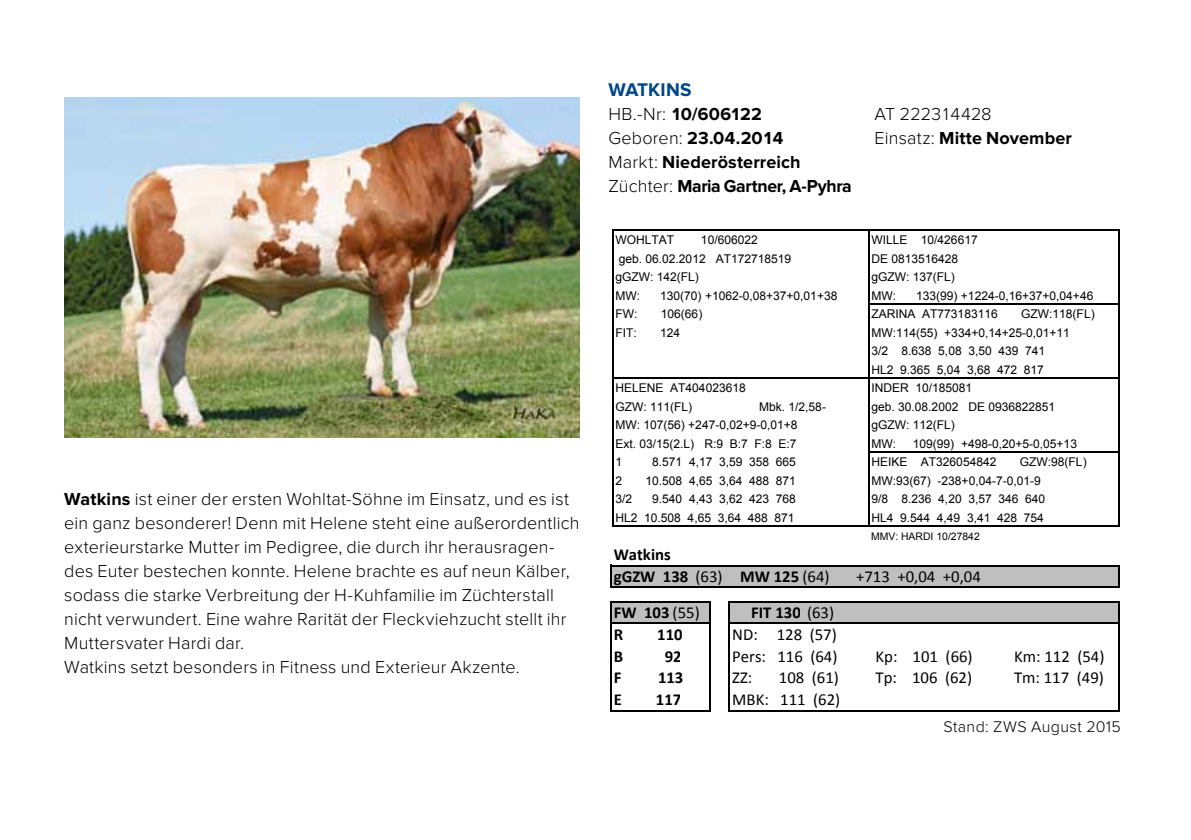
<style>
.page{position:relative;width:1191px;height:840px;background:#fff}
.page>*{position:absolute;margin:0;border:0;box-sizing:border-box;transform-origin:0 0}
.t1{font:700 19px "Proxima Nova";letter-spacing:.005em;color:#004687}
.t2{font:300 18px/24px "Proxima Nova";letter-spacing:.01em;color:#000}
.t3{font:700 18px/24px "Proxima Nova";letter-spacing:.005em;color:#000}
.t4{font:700 18px "Proxima Nova";letter-spacing:-.03em;color:#000}
.t5{font:300 18px "Proxima Nova";letter-spacing:-.01em;color:#000}
.t6{font:16.8px "Calibri";color:#000}
.t7{font:700 16.8px/21.4px "Calibri";color:#000}
.t8{font:300 16px "Proxima Nova";letter-spacing:.025em;color:#000}
.t9{font:12px/18.4px "Arial";color:#000}
.t10{font:10.4px "Arial";color:#000}
.s1{font-weight:700}
.s2{font-weight:300}
.s3{font-weight:400}
</style>
<div class="page">
<img style="left:64px;top:97px;width:515px;height:340px">
<hr style="left:612px;top:229px;width:1px;height:297px;background:#000">
<hr style="left:868px;top:231px;width:1px;height:295px;background:#000">
<hr style="left:1118px;top:231px;width:1px;height:295px;background:#000">
<hr style="left:613px;top:229px;width:506px;height:2px;background:#000">
<hr style="left:869px;top:303px;width:250px;height:2px;background:#000">
<hr style="left:613px;top:377px;width:506px;height:2px;background:#000">
<hr style="left:869px;top:451px;width:250px;height:1px;background:#000">
<hr style="left:613px;top:525px;width:506px;height:1px;background:#000">
<div style="left:611px;top:565px;width:508px;height:22px;background:#bfbfbf"></div>
<div style="left:611px;top:601px;width:99px;height:22px;background:#bfbfbf"></div>
<div style="left:729px;top:601px;width:390px;height:22px;background:#bfbfbf"></div>
<svg style="left:610px;top:564px;width:1px;height:23px"></svg>
<hr style="left:611px;top:600px;width:100px;height:2px;background:#000">
<svg style="left:1118px;top:566px;width:1px;height:20px"></svg>
<hr style="left:611px;top:622px;width:100px;height:1px;background:#000">
<hr style="left:611px;top:709px;width:100px;height:2px;background:#000">
<hr style="left:610px;top:600px;width:1px;height:111px;background:#000">
<hr style="left:1118px;top:602px;width:1px;height:109px;background:#000">
<hr style="left:709px;top:602px;width:2px;height:109px;background:#000">
<hr style="left:728px;top:600px;width:2px;height:111px;background:#000">
<hr style="left:611px;top:564px;width:508px;height:2px;background:#000">
<hr style="left:611px;top:586px;width:508px;height:1px;background:#000">
<hr style="left:730px;top:600px;width:389px;height:2px;background:#000">
<hr style="left:730px;top:622px;width:389px;height:1px;background:#000">
<hr style="left:730px;top:709px;width:389px;height:2px;background:#000">
<p class="t2" style="left:64px;top:486px;width:517px"><span class="s1">Watkins</span> ist einer der ersten Wohltat-Söhne im Einsatz, und es ist ein ganz besonderer! Denn mit Helene steht eine außerordentlich exterieurstarke Mutter im Pedigree, die durch ihr herausragen&shy;des Euter bestechen konnte. Helene brachte es auf neun Kälber, sodass die starke Verbreitung der H-Kuhfamilie im Züchterstall nicht verwundert. Eine wahre Rarität der Fleckviehzucht stellt ihr Muttersvater Hardi dar.<br>Watkins setzt besonders in Fitness und Exterieur Akzente.</p>
<h1 class="t1" style="left:608px;top:79px;width:85px">Watkins</h1>
<h2 class="t4" style="left:608px;top:104px;width:155px"><span class="s2">HB.-Nr:</span> 10/606122</h2>
<h2 class="t5" style="left:874px;top:104px;width:119px">AT 222314428</h2>
<h2 class="t3" style="left:608px;top:126px;width:177px"><span class="s2">Geboren:</span> 23.04.2014</h2>
<h2 class="t3" style="left:874px;top:126px;width:199px"><span class="s2">Einsatz:</span> Mitte November</h2>
<h2 class="t3" style="left:608px;top:150px;width:245px"><span class="s2">Markt:</span> Niederösterreich<br><span class="s2">Züchter:</span> Maria Gartner, A-Pyhra</h2>
<p class="t9" style="left:615px;top:231px;width:60px">WOHLTAT</p>
<p class="t9" style="left:701px;top:231px;width:58px">10/606022</p>
<p class="t9" style="left:871px;top:231px;width:108px">WILLE 10/426617</p>
<p class="t9" style="left:619px;top:249px;width:174px">geb. 06.02.2012 AT172718519</p>
<p class="t9" style="left:871px;top:249px;width:88px">DE 0813516428</p>
<p class="t9" style="left:615px;top:268px;width:85px">gGZW: 142(FL)</p>
<p class="t9" style="left:871px;top:268px;width:85px">gGZW: 137(FL)</p>
<p class="t9" style="left:615px;top:286px;width:26px">MW:</p>
<p class="t9" style="left:660px;top:286px;width:179px">130(70) +1062-0,08+37+0,01+38</p>
<p class="t9" style="left:871px;top:286px;width:26px">MW:</p>
<p class="t9" style="left:916px;top:286px;width:179px">133(99) +1224-0,16+37+0,04+46</p>
<p class="t9" style="left:615px;top:305px;width:24px">FW:</p>
<p class="t9" style="left:661px;top:305px;width:43px">106(66)</p>
<p class="t9" style="left:871px;top:305px;width:128px">ZARINA AT773183116</p>
<p class="t9" style="left:1021px;top:305px;width:75px">GZW:118(FL)</p>
<p class="t9" style="left:615px;top:323px;width:23px">FIT:</p>
<p class="t9" style="left:660px;top:323px;width:22px">124</p>
<p class="t9" style="left:871px;top:323px;width:200px">MW:114(55) +334+0,14+25-0,01+11<br>3/2 8.638 5,08 3,50 439 741<br>HL2 9.365 5,04 3,68 472 817</p>
<p class="t9" style="left:615px;top:379px;width:132px">HELENE AT404023618</p>
<p class="t9" style="left:871px;top:379px;width:102px">INDER 10/185081</p>
<p class="t9" style="left:615px;top:397px;width:78px">GZW: 111(FL)</p>
<p class="t9" style="left:759px;top:397px;width:68px">Mbk. 1/2,58-</p>
<p class="t9" style="left:871px;top:397px;width:185px">geb. 30.08.2002 DE 0936822851</p>
<p class="t9" style="left:615px;top:416px;width:184px">MW: 107(56) +247-0,02+9-0,01+8</p>
<p class="t9" style="left:871px;top:416px;width:85px">gGZW: 112(FL)</p>
<p class="t9" style="left:615px;top:434px;width:183px">Ext. 03/15(2.L) R:9 B:7 F:8 E:7</p>
<p class="t9" style="left:871px;top:434px;width:26px">MW:</p>
<p class="t9" style="left:913px;top:434px;width:166px">109(99) +498-0,20+5-0,05+13</p>
<p class="t9" style="left:615px;top:453px;width:8px">1</p>
<p class="t9" style="left:652px;top:453px;width:145px">8.571 4,17 3,59 358 665</p>
<p class="t9" style="left:871px;top:453px;width:126px">HEIKE AT326054842</p>
<p class="t9" style="left:1019px;top:453px;width:68px">GZW:98(FL)</p>
<p class="t9" style="left:615px;top:471px;width:8px">2</p>
<p class="t9" style="left:645px;top:471px;width:152px">10.508 4,65 3,64 488 871</p>
<p class="t9" style="left:871px;top:471px;width:171px">MW:93(67) -238+0,04-7-0,01-9</p>
<p class="t9" style="left:615px;top:490px;width:18px">3/2</p>
<p class="t9" style="left:652px;top:490px;width:145px">9.540 4,43 3,62 423 768</p>
<p class="t9" style="left:871px;top:490px;width:175px">9/8 8.236 4,20 3,57 346 640</p>
<p class="t9" style="left:615px;top:508px;width:181px">HL2 10.508 4,65 3,64 488 871</p>
<p class="t9" style="left:871px;top:508px;width:174px">HL4 9.544 4,49 3,41 428 754</p>
<p class="t10" style="left:871px;top:529px;width:110px">MMV: HARDI 10/27842</p>
<h3 class="t7" style="left:614px;top:543px;width:217px">Watkins<br>gGZW 138 <span class="s3">(63)</span> MW 125 <span class="s3">(64)</span></h3>
<h3 class="t6" style="left:856px;top:565px;width:126px">+713 +0,04 +0,04</h3>
<h3 class="t7" style="left:614px;top:601px;width:87px">FW 103 <span class="s3">(55)</span></h3>
<h3 class="t7" style="left:751px;top:601px;width:84px">FIT 130 <span class="s3">(63)</span></h3>
<h3 class="t7" style="left:614px;top:623px;width:11px">R</h3>
<h3 class="t7" style="left:657px;top:623px;width:27px">110</h3>
<h3 class="t6" style="left:732px;top:623px;width:106px">ND: 128 (57)</h3>
<h3 class="t7" style="left:614px;top:645px;width:11px">B</h3>
<h3 class="t7" style="left:664px;top:645px;width:18px">92</h3>
<h3 class="t6" style="left:732px;top:645px;width:107px">Pers: 116 (64)</h3>
<h3 class="t6" style="left:875px;top:645px;width:99px">Kp: 101 (66)</h3>
<h3 class="t6" style="left:1014px;top:645px;width:92px">Km: 112 (54)</h3>
<h3 class="t7" style="left:614px;top:666px;width:9px">F</h3>
<h3 class="t7" style="left:658px;top:666px;width:27px">113</h3>
<h3 class="t6" style="left:732px;top:666px;width:22px">ZZ:</h3>
<h3 class="t6" style="left:779px;top:666px;width:62px">108 (61)</h3>
<h3 class="t6" style="left:875px;top:666px;width:98px">Tp: 106 (62)</h3>
<h3 class="t6" style="left:1014px;top:666px;width:91px">Tm: 117 (49)</h3>
<h3 class="t7" style="left:614px;top:688px;width:10px">E</h3>
<h3 class="t7" style="left:656px;top:688px;width:27px">117</h3>
<h3 class="t6" style="left:732px;top:688px;width:109px">MBK: 111 (62)</h3>
<h3 class="t8" style="left:943px;top:717px;width:179px">Stand: ZWS August 2015</h3>
</div>
